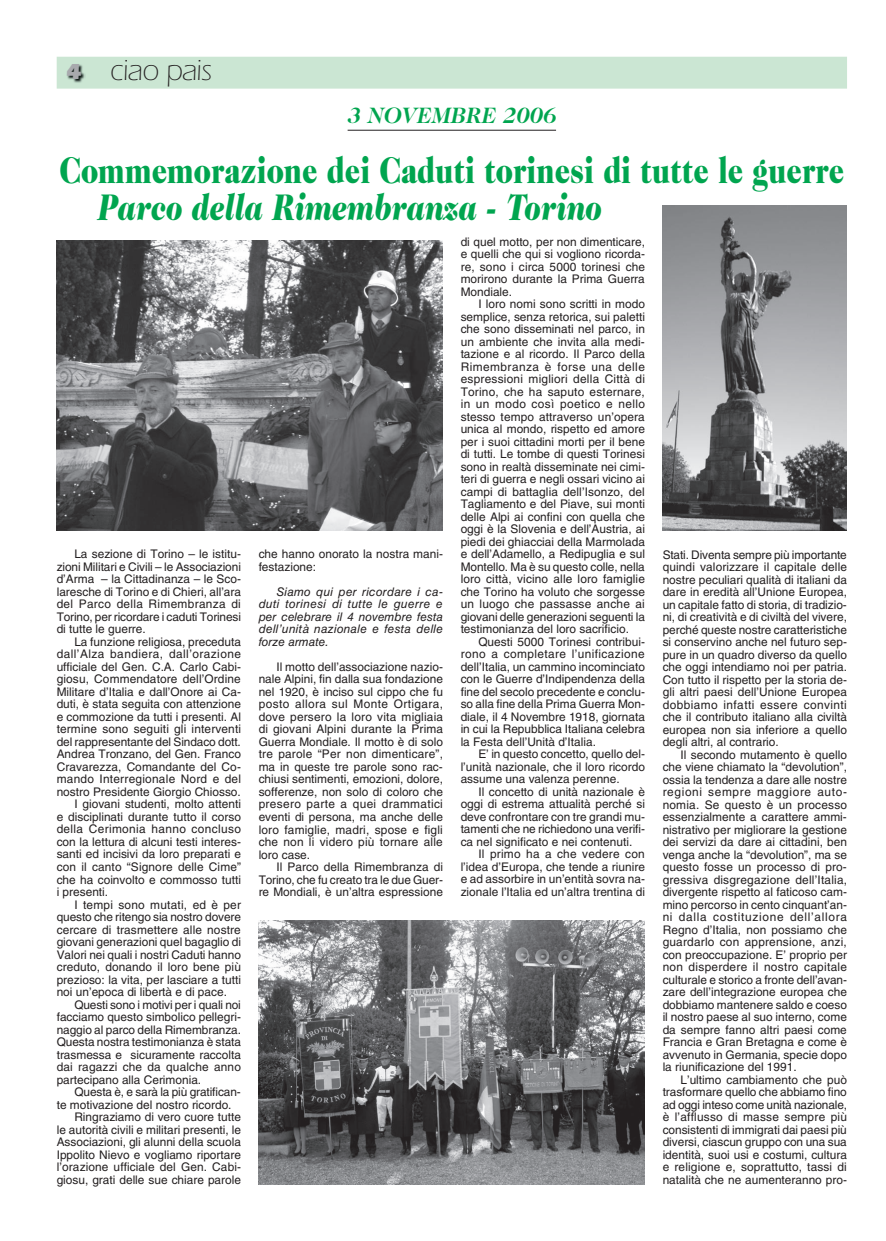
<style>
.page{position:relative;width:886px;height:1241px;background:#fff}
.page>*{position:absolute;margin:0;border:0;box-sizing:border-box;transform-origin:0 0}
.t1{font:900 37.5px "Caslon 224 Std";color:#00a54f;scale:.8 1}
.t2{font:italic 900 37.5px "Caslon 224 Std";color:#00a54f;scale:.8 1}
.t3{font:300 30px "ITC Eras Std";letter-spacing:-.02em;color:#231f20}
.t4{font:italic 700 22.5px "Caslon 224 Std";color:#00a54f}
.t5{font:11.88px/12.5px "Helvetica LT Std";color:#231f20;text-align:justify}
.t6{font:italic 11.88px/12.5px "Helvetica LT Std";letter-spacing:.02em;color:#231f20;text-align:justify}
.t7{font:11.88px "Helvetica LT Std";letter-spacing:.02em;color:#231f20}
.t8{font:11.88px "Helvetica LT Std";letter-spacing:.035em;color:#231f20}
.t9{font:11.88px "Helvetica LT Std";letter-spacing:.03em;color:#231f20}
.s1{font-weight:900;font-size:22.5px;color:#a8a9ad}
</style>
<div class="page">
<div style="left:57px;top:57px;width:789px;height:31px;background:#cbe6d3"></div>
<div style="left:57px;top:57px;width:790px;height:32px;border:1px solid #cbe6d3"></div>
<img style="left:67px;top:64px;width:18px;height:19px">
<hr style="left:348px;top:130px;width:208px;height:1px;background:#231f20">
<img style="left:663px;top:206px;width:184px;height:325px">
<img style="left:57px;top:241px;width:386px;height:289px">
<img style="left:259px;top:920px;width:386px;height:263px">
<h2 class="t3" style="left:66px;top:54px;width:148px"><span class="s1">4</span> ciao pais</h2>
<h3 class="t4" style="left:348px;top:102px;width:210px">3 NOVEMBRE 2006</h3>
<h1 class="t1" style="left:59px;top:148px;width:982px">Commemorazione dei Caduti torinesi di tutte le guerre</h1>
<h1 class="t2" style="left:97px;top:185px;width:632px">Parco della Rimembranza - Torino</h1>
<p class="t5" style="left:57px;top:547px;width:186px;text-indent:18px">La sezione di Torino – le istitu&shy;zioni Militari e Civili – le Associazioni d’Arma – la Cittadinanza – le Sco&shy;laresche di Torino e di Chieri, all’ara del Parco della Rimembranza di Torino, per ricordare i caduti Torinesi di tutte le guerre.</p>
<p class="t5" style="left:74px;top:635px;width:168px">La funzione religiosa, preceduta</p>
<p class="t8" style="left:57px;top:647px;width:186px">dall’Alza bandiera, dall’orazione</p>
<p class="t5" style="left:57px;top:660px;width:186px">ufficiale del Gen. C.A. Carlo Cabi-</p>
<p class="t5" style="left:57px;top:672px;width:186px">giosu, Commendatore dell’Ordine</p>
<p class="t5" style="left:57px;top:685px;width:186px">Militare d’Italia e dall’Onore ai Ca-</p>
<p class="t5" style="left:57px;top:697px;width:186px">duti, è stata seguita con attenzione</p>
<p class="t5" style="left:57px;top:710px;width:186px">e commozione da tutti i presenti. Al</p>
<p class="t5" style="left:57px;top:722px;width:186px">termine sono seguiti gli interventi</p>
<p class="t5" style="left:57px;top:735px;width:186px">del rappresentante del Sindaco dott.</p>
<p class="t5" style="left:57px;top:747px;width:186px">Andrea Tronzano, del Gen. Franco</p>
<p class="t5" style="left:57px;top:760px;width:186px">Cravarezza, Comandante del Co-</p>
<p class="t7" style="left:57px;top:772px;width:186px">mando Interregionale Nord e del</p>
<p class="t5" style="left:57px;top:785px;width:186px">nostro Presidente Giorgio Chiosso.</p>
<p class="t5" style="left:74px;top:797px;width:168px">I giovani studenti, molto attenti</p>
<p class="t5" style="left:57px;top:810px;width:186px">e disciplinati durante tutto il corso</p>
<p class="t9" style="left:57px;top:822px;width:186px">della Cerimonia hanno concluso</p>
<p class="t5" style="left:57px;top:835px;width:186px">con la lettura di alcuni testi interes-</p>
<p class="t5" style="left:57px;top:847px;width:186px">santi ed incisivi da loro preparati e</p>
<p class="t5" style="left:57px;top:860px;width:186px">con il canto “Signore delle Cime”</p>
<p class="t5" style="left:57px;top:872px;width:186px">che ha coinvolto e commosso tutti</p>
<p class="t5" style="left:57px;top:885px;width:53px">i presenti.</p>
<p class="t7" style="left:74px;top:897px;width:168px">I tempi sono mutati, ed è per</p>
<p class="t5" style="left:57px;top:910px;width:186px">questo che ritengo sia nostro dovere</p>
<p class="t5" style="left:57px;top:922px;width:186px">cercare di trasmettere alle nostre</p>
<p class="t5" style="left:57px;top:935px;width:186px">giovani generazioni quel bagaglio di</p>
<p class="t5" style="left:57px;top:947px;width:186px">Valori nei quali i nostri Caduti hanno</p>
<p class="t5" style="left:57px;top:960px;width:186px">creduto, donando il loro bene più</p>
<p class="t5" style="left:57px;top:972px;width:186px">prezioso: la vita, per lasciare a tutti</p>
<p class="t5" style="left:57px;top:985px;width:172px">noi un’epoca di libertà e di pace.</p>
<p class="t5" style="left:74px;top:997px;width:168px">Questi sono i motivi per i quali noi</p>
<p class="t5" style="left:57px;top:1010px;width:186px">facciamo questo simbolico pellegri-</p>
<p class="t5" style="left:57px;top:1022px;width:186px">naggio al parco della Rimembranza.</p>
<p class="t5" style="left:57px;top:1035px;width:186px">Questa nostra testimonianza è stata</p>
<p class="t5" style="left:57px;top:1047px;width:186px">trasmessa e sicuramente raccolta</p>
<p class="t5" style="left:57px;top:1060px;width:186px">dai ragazzi che da qualche anno</p>
<p class="t5" style="left:57px;top:1072px;width:146px">partecipano alla Cerimonia.</p>
<p class="t5" style="left:74px;top:1085px;width:168px">Questa è, e sarà la più gratifican-</p>
<p class="t5" style="left:57px;top:1097px;width:176px">te motivazione del nostro ricordo.</p>
<p class="t5" style="left:74px;top:1110px;width:168px">Ringraziamo di vero cuore tutte</p>
<p class="t5" style="left:57px;top:1122px;width:186px">le autorità civili e militari presenti, le</p>
<p class="t5" style="left:57px;top:1135px;width:186px">Associazioni, gli alunni della scuola</p>
<p class="t5" style="left:57px;top:1147px;width:186px">Ippolito Nievo e vogliamo riportare</p>
<p class="t5" style="left:57px;top:1160px;width:186px">l’orazione ufficiale del Gen. Cabi-</p>
<p class="t5" style="left:57px;top:1172px;width:186px">giosu, grati delle sue chiare parole</p>
<p class="t5" style="left:259px;top:548px;width:186px">che hanno onorato la nostra mani&shy;festazione:</p>
<p class="t6" style="left:259px;top:585px;width:186px;text-indent:18px">Siamo qui per ricordare i ca&shy;duti torinesi di tutte le guerre e per celebrare il 4 novembre festa dell’unità nazionale e festa delle forze armate.</p>
<p class="t5" style="left:259px;top:660px;width:186px;text-indent:18px">Il motto dell’associazione nazio&shy;nale Alpini, fin dalla sua fondazione nel 1920, è inciso sul cippo che fu posto allora sul Monte Ortigara, dove persero la loro vita migliaia di giovani Alpini durante la Prima Guerra Mondiale. Il motto è di solo tre parole “Per non dimenticare”, ma in queste tre parole sono rac&shy;chiusi sentimenti, emozioni, dolore, sofferenze, non solo di coloro che presero parte a quei drammatici eventi di persona, ma anche delle loro famiglie, madri, spose e figli che non li videro più tornare alle loro case.</p>
<p class="t5" style="left:259px;top:860px;width:186px;text-indent:18px">Il Parco della Rimembranza di Torino, che fu creato tra le due Guer&shy;re Mondiali, è un’altra espressione</p>
<p class="t5" style="left:461px;top:235px;width:186px">di quel motto, per non dimenticare, e quelli che qui si vogliono ricorda&shy;re, sono i circa 5000 torinesi che morirono durante la Prima Guerra Mondiale.</p>
<p class="t5" style="left:461px;top:297px;width:186px;text-indent:18px">I loro nomi sono scritti in modo semplice, senza retorica, sui paletti che sono disseminati nel parco, in un ambiente che invita alla medi&shy;tazione e al ricordo. Il Parco della Rimembranza è forse una delle espressioni migliori della Città di Torino, che ha saputo esternare, in un modo così poetico e nello stesso tempo attraverso un’opera unica al mondo, rispetto ed amore per i suoi cittadini morti per il bene di tutti. Le tombe di questi Torinesi sono in realtà disseminate nei cimi&shy;teri di guerra e negli ossari vicino ai campi di battaglia dell’Isonzo, del Tagliamento e del Piave, sui monti delle Alpi ai confini con quella che oggi è la Slovenia e dell’Austria, ai piedi dei ghiacciai della Marmolada e dell’Adamello, a Redipuglia e sul Montello. Ma è su questo colle, nella loro città, vicino alle loro famiglie che Torino ha voluto che sorgesse un luogo che passasse anche ai giovani delle generazioni seguenti la testimonianza del loro sacrificio.</p>
<p class="t5" style="left:461px;top:635px;width:186px;text-indent:18px">Questi 5000 Torinesi contribui&shy;rono a completare l’unificazione dell’Italia, un cammino incominciato con le Guerre d’Indipendenza della fine del secolo precedente e conclu&shy;so alla fine della Prima Guerra Mon&shy;diale, il 4 Novembre 1918, giornata in cui la Repubblica Italiana celebra la Festa dell’Unità d’Italia.</p>
<p class="t5" style="left:461px;top:747px;width:186px;text-indent:18px">E’ in questo concetto, quello del&shy;l’unità nazionale, che il loro ricordo assume una valenza perenne.</p>
<p class="t5" style="left:461px;top:785px;width:186px;text-indent:18px">Il concetto di unità nazionale è oggi di estrema attualità perché si deve confrontare con tre grandi mu&shy;tamenti che ne richiedono una verifi&shy;ca nel significato e nei contenuti.</p>
<p class="t5" style="left:461px;top:847px;width:186px;text-indent:18px">Il primo ha a che vedere con l’idea d’Europa, che tende a riunire e ad assorbire in un’entità sovra na&shy;zionale l’Italia ed un’altra trentina di</p>
<p class="t5" style="left:663px;top:548px;width:186px">Stati. Diventa sempre più importante quindi valorizzare il capitale delle nostre peculiari qualità di italiani da dare in eredità all’Unione Europea, un capitale fatto di storia, di tradizio&shy;ni, di creatività e di civiltà del vivere, perché queste nostre caratteristiche si conservino anche nel futuro sep&shy;pure in un quadro diverso da quello che oggi intendiamo noi per patria.<br>Con tutto il rispetto per la storia de&shy;gli altri paesi dell’Unione Europea dobbiamo infatti essere convinti che il contributo italiano alla civiltà europea non sia inferiore a quello degli altri, al contrario.</p>
<p class="t5" style="left:663px;top:748px;width:186px;text-indent:18px">Il secondo mutamento è quello che viene chiamato la “devolution”, ossia la tendenza a dare alle nostre regioni sempre maggiore auto&shy;nomia. Se questo è un processo essenzialmente a carattere ammi&shy;nistrativo per migliorare la gestione dei servizi da dare ai cittadini, ben venga anche la “devolution”, ma se questo fosse un processo di pro&shy;gressiva disgregazione dell’Italia, divergente rispetto al faticoso cam&shy;mino percorso in cento cinquant’an&shy;ni dalla costituzione dell’allora Regno d’Italia, non possiamo che guardarlo con apprensione, anzi, con preoccupazione. E’ proprio per non disperdere il nostro capitale culturale e storico a fronte dell’avan&shy;zare dell’integrazione europea che dobbiamo mantenere saldo e coeso il nostro paese al suo interno, come da sempre fanno altri paesi come Francia e Gran Bretagna e come è avvenuto in Germania, specie dopo la riunificazione del 1991.</p>
<p class="t5" style="left:663px;top:1073px;width:186px;text-indent:18px">L’ultimo cambiamento che può trasformare quello che abbiamo fino ad oggi inteso come unità nazionale, è l’afflusso di masse sempre più consistenti di immigrati dai paesi più diversi, ciascun gruppo con una sua identità, suoi usi e costumi, cultura e religione e, soprattutto, tassi di natalità che ne aumenteranno pro-</p>
</div>
